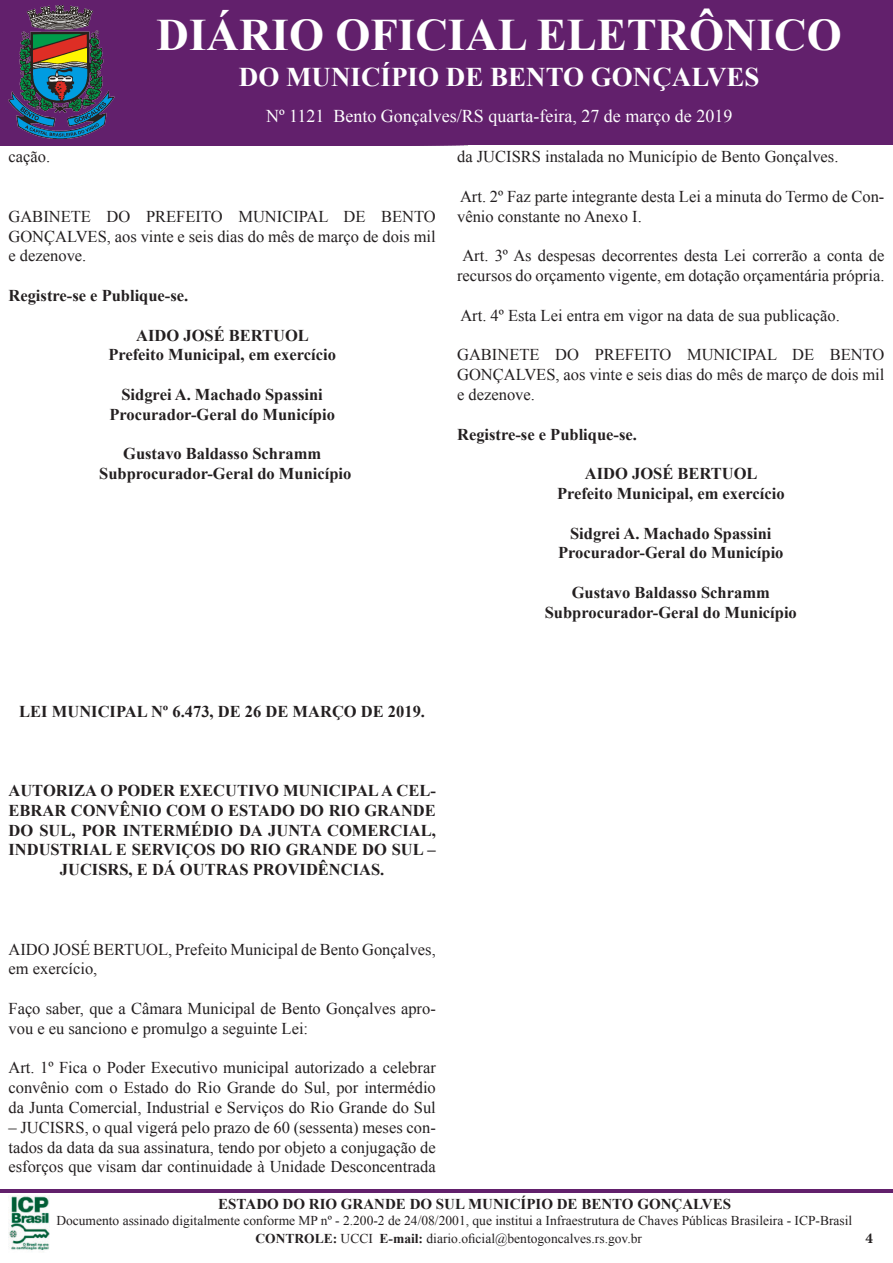
<style>
.page{position:relative;width:893px;height:1263px;background:#fff}
.page>*{position:absolute;margin:0;border:0;box-sizing:border-box;transform-origin:0 0}
.t1{font:700 45px "Times New Roman";color:#fff}
.t2{font:700 27px "Times New Roman";color:#fff}
.t3{font:18px "Times New Roman";color:#fff}
.t4{font:16.5px/19.8px "Times New Roman";color:#231f20;text-align:justify}
.t5{font:700 16.5px/19.8px "Times New Roman";color:#231f20;text-align:center}
.t6{font:700 15px "Times New Roman";color:#231f20}
.t7{font:700 15px "Minion Pro";color:#231f20}
.t8{font:13.5px "Times New Roman";color:#231f20}
.s1{font-weight:700}
</style>
<div class="page">
<svg style="left:0;top:0;width:893px;height:146px;background:#60256c"></svg>
<hr style="left:0;top:1189px;width:893px;height:3px;background:#62206c">
<img style="left:9px;top:1195px;width:41px;height:56px">
<p class="t1" style="left:157px;top:4px;width:687px">DIÁRIO OFICIAL ELETRÔNICO</p>
<p class="t2" style="left:239px;top:58px;width:522px">DO MUNICÍPIO DE BENTO GONÇALVES</p>
<p class="t3" style="left:306px;top:104px;width:10px">3</p>
<p class="t3" style="left:501px;top:104px;width:16px">in</p>
<p class="t3" style="left:266px;top:104px;width:468px">Nº 1121 Bento Gonçalves/RS quarta-feira, 27 de março de 2019</p>
<p class="t3" style="left:288px;top:104px;width:375px">47 Bento Gonçalves/RS Quarta-feira, 10 de Agost</p>
<p class="t3" style="left:724px;top:104px;width:10px">6</p>
<p class="t4" style="left:9px;top:147px;width:43px">cação.</p>
<p class="t4" style="left:9px;top:206px;width:429px">GABINETE DO PREFEITO MUNICIPAL DE BENTO GONÇALVES, aos vinte e seis dias do mês de março de dois mil e dezenove.</p>
<p class="t5" style="left:9px;top:285px;width:181px">Registre-se e Publique-se.</p>
<p class="t5" style="left:136px;top:325px;width:174px">AIDO JOSÉ BERTUOL</p>
<p class="t5" style="left:108px;top:345px;width:229px">Prefeito Municipal, em exercício</p>
<p class="t5" style="left:121px;top:384px;width:203px">Sidgrei A. Machado Spassini</p>
<p class="t5" style="left:109px;top:404px;width:227px">Procurador-Geral do Município</p>
<p class="t5" style="left:123px;top:444px;width:200px">Gustavo Baldasso Schramm</p>
<p class="t5" style="left:99px;top:463px;width:254px">Subprocurador-Geral do Município</p>
<p class="t4" style="left:457px;top:147px;width:383px">da JUCISRS instalada no Município de Bento Gonçalves.</p>
<p class="t4" style="left:457px;top:186px;width:429px">Art. 2º Faz parte integrante desta Lei a minuta do Termo de Con&shy;vênio constante no Anexo I.</p>
<p class="t4" style="left:457px;top:246px;width:429px;text-align:center">Art. 3º As despesas decorrentes desta Lei correrão a conta de recursos do orçamento vigente, em dotação orçamentária própria.</p>
<p class="t4" style="left:460px;top:305px;width:381px">Art. 4º Esta Lei entra em vigor na data de sua publicação.</p>
<p class="t4" style="left:457px;top:345px;width:429px">GABINETE DO PREFEITO MUNICIPAL DE BENTO GONÇALVES, aos vinte e seis dias do mês de março de dois mil e dezenove.</p>
<p class="t5" style="left:457px;top:424px;width:181px">Registre-se e Publique-se.</p>
<p class="t5" style="left:585px;top:463px;width:174px">AIDO JOSÉ BERTUOL</p>
<p class="t5" style="left:557px;top:483px;width:229px">Prefeito Municipal, em exercício</p>
<p class="t5" style="left:570px;top:523px;width:203px">Sidgrei A. Machado Spassini</p>
<p class="t5" style="left:558px;top:543px;width:227px">Procurador-Geral do Município</p>
<p class="t5" style="left:572px;top:582px;width:200px">Gustavo Baldasso Schramm</p>
<p class="t5" style="left:545px;top:602px;width:254px">Subprocurador-Geral do Município</p>
<p class="t5" style="left:19px;top:701px;width:407px">LEI MUNICIPAL Nº 6.473, DE 26 DE MARÇO DE 2019.</p>
<p class="t5" style="left:9px;top:780px;width:429px">AUTORIZA O PODER EXECUTIVO MUNICIPAL A CEL-EBRAR CONVÊNIO COM O ESTADO DO RIO GRANDE DO SUL, POR INTERMÉDIO DA JUNTA COMERCIAL, INDUSTRIAL E SERVIÇOS DO RIO GRANDE DO SUL – JUCISRS, E DÁ OUTRAS PROVIDÊNCIAS.</p>
<p class="t4" style="left:9px;top:939px;width:429px">AIDO JOSÉ BERTUOL, Prefeito Municipal de Bento Gonçalves, em exercício,</p>
<p class="t4" style="left:9px;top:998px;width:429px">Faço saber, que a Câmara Municipal de Bento Gonçalves apro&shy;vou e eu sanciono e promulgo a seguinte Lei:</p>
<p class="t4" style="left:9px;top:1058px;width:429px">Art. 1º Fica o Poder Executivo municipal autorizado a celebrar convênio com o Estado do Rio Grande do Sul, por intermédio da Junta Comercial, Industrial e Serviços do Rio Grande do Sul</p>
<p class="t4" style="left:9px;top:1117px;width:429px">– JUCISRS, o qual vigerá pelo prazo de 60 (sessenta) meses con&shy;tados da data da sua assinatura, tendo por objeto a conjugação de esforços que visam dar continuidade à Unidade Desconcentrada</p>
<p class="t6" style="left:218px;top:1193px;width:514px">ESTADO DO RIO GRANDE DO SUL MUNICÍPIO DE BENTO GONÇALVES</p>
<p class="t8" style="left:56px;top:1211px;width:797px">Documento assinado digitalmente conforme MP nº - 2.200-2 de 24/08/2001, que institui a Infraestrutura de Chaves Públicas Brasileira - ICP-Brasil</p>
<p class="t8" style="left:255px;top:1229px;width:388px"><span class="s1">CONTROLE:</span> UCCI <span class="s1">E-mail:</span> diario.oficial@bentogoncalves.rs.gov.br</p>
<p class="t7" style="left:865px;top:1227px;width:9px">4</p>
</div>
